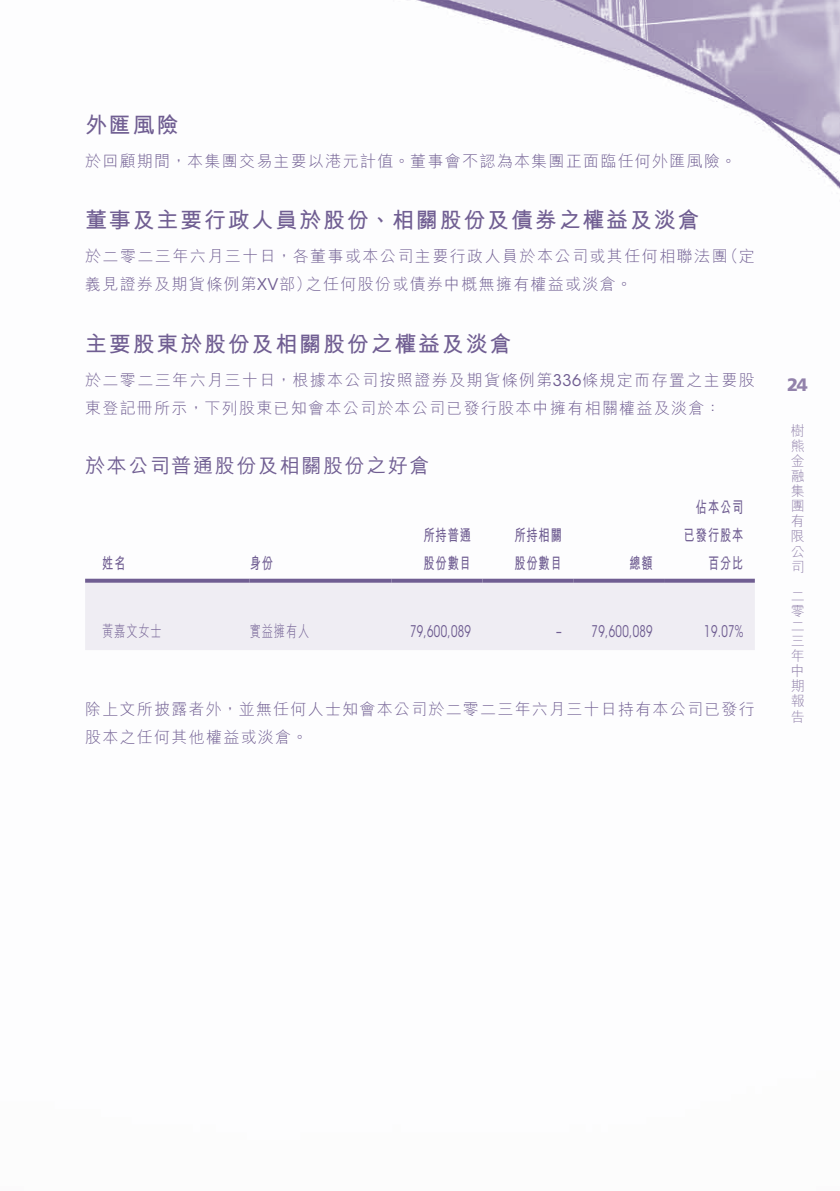
<style>
.page{position:relative;width:840px;height:1191px;background:#fff}
.page>*{position:absolute;margin:0;border:0;box-sizing:border-box;transform-origin:0 0}
.t1{font:700 22px "M Hei HK";letter-spacing:.08em;color:#705e92}
.t2{font:500 20px "M Hei HK";letter-spacing:.08em;color:#705e92}
.t3{font:900 18px "Frutiger LT Std";color:#9282ab}
.t4{font:300 16px/28px "M Hei HK";letter-spacing:.08em;color:#705e92}
.t5{font:700 16px/28px "M Hei HK";letter-spacing:.08em;color:#705e92;scale:.7 1}
.t6{font:16px "ITC Avant Garde Std";letter-spacing:.03em;color:#705e92;scale:.7 1}
.t7{font:300 16px "M Hei HK";letter-spacing:.08em;color:#705e92;scale:.7 1}
.t8{font:300 14px/15.2px "M Hei HK";color:#9282ab;text-align:justify}
.s1{font-family:"ITC Avant Garde Std";font-weight:400}
</style>
<div class="page">
<img style="left:407px;top:0;width:432px;height:650px">
<div style="left:85px;top:582px;width:669px;height:68px;background:#efedf3"></div>
<svg style="left:85px;top:578px;width:164px;height:4px"></svg>
<svg style="left:249px;top:578px;width:142px;height:4px"></svg>
<svg style="left:391px;top:578px;width:91px;height:4px"></svg>
<svg style="left:482px;top:578px;width:91px;height:4px"></svg>
<svg style="left:573px;top:578px;width:90px;height:4px"></svg>
<svg style="left:663px;top:578px;width:91px;height:4px"></svg>
<h1 class="t1" style="left:85px;top:109px;width:95px">外匯風險</h1>
<p class="t4" style="left:85px;top:147px;width:652px">於回顧期間，本集團交易主要以港元計值。董事會不認為本集團正面臨任何外匯風險。</p>
<h1 class="t1" style="left:85px;top:204px;width:615px">董事及主要行政人員於股份、相關股份及債券之權益及淡倉</h1>
<p class="t4" style="left:722px;top:242px;width:34px">（定</p>
<p class="t4" style="left:306px;top:242px;width:423px;text-indent:-221px">於二零二三年六月三十日，各董事或本公司主要行政人員於本公司或其任何相聯法團之任何股份或債券中概無擁有權益或淡倉。</p>
<p class="t4" style="left:85px;top:270px;width:228px">義見證券及期貨條例第<span class="s1">XV</span>部）</p>
<h1 class="t1" style="left:85px;top:328px;width:427px">主要股東於股份及相關股份之權益及淡倉</h1>
<p class="t4" style="left:85px;top:365px;width:670px">於二零二三年六月三十日，根據本公司按照證券及期貨條例第<span class="s1">336</span>條規定而存置之主要股東登記冊所示，下列股東已知會本公司於本公司已發行股本中擁有相關權益及淡倉：</p>
<p class="t2" style="left:85px;top:451px;width:345px">於本公司普通股份及相關股份之好倉</p>
<p class="t5" style="left:102px;top:548px;width:35px">姓名</p>
<p class="t7" style="left:102px;top:619px;width:87px">黃嘉文女士</p>
<p class="t5" style="left:249px;top:548px;width:35px">身份</p>
<p class="t7" style="left:249px;top:619px;width:87px">實益擁有人</p>
<p class="t5" style="left:423px;top:520px;width:69px">所持普通股份數目</p>
<p class="t5" style="left:514px;top:520px;width:69px">所持相關</p>
<p class="t5" style="left:514px;top:548px;width:69px">股份數目</p>
<p class="t6" style="left:410px;top:621px;width:89px">79,600,089</p>
<p class="t6" style="left:556px;top:621px;width:9px">–</p>
<p class="t5" style="left:629px;top:548px;width:35px">總額</p>
<p class="t6" style="left:591px;top:621px;width:89px">79,600,089</p>
<p class="t5" style="left:683px;top:492px;width:87px;text-align:right">佔本公司已發行股本百分比</p>
<p class="t6" style="left:703px;top:621px;width:58px">19.07%</p>
<p class="t4" style="left:85px;top:694px;width:670px">除上文所披露者外，並無任何人士知會本公司於二零二三年六月三十日持有本公司已發行股本之任何其他權益或淡倉。</p>
<p class="t3" style="left:786px;top:373px;width:22px">24</p>
<p class="t8" style="left:790px;top:422px;width:15px">樹熊金融集團有限公司</p>
<p class="t8" style="left:790px;top:587px;width:15px">二零二三年中期報告</p>
</div>
